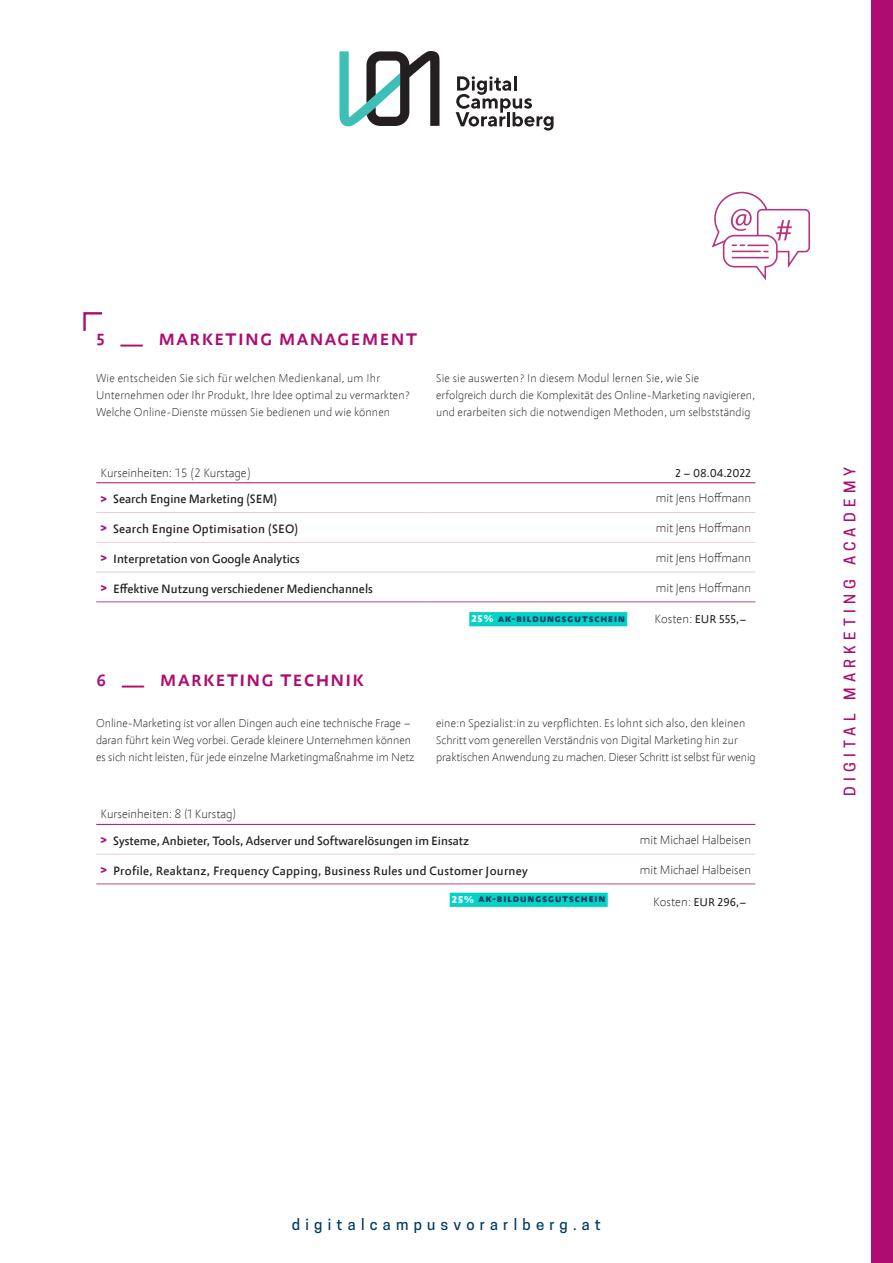
<style>
.page{position:relative;width:893px;height:1263px;background:#fff}
.page>*{position:absolute;margin:0;border:0;box-sizing:border-box;transform-origin:0 0}
.t1{font:500 24px "abc Allegra";color:#ae0c71}
.t2{font:500 15px "Cooper Hewitt";letter-spacing:.35em;color:#003a63}
.t3{font:500 15px "Cooper Hewitt";letter-spacing:.35em;color:#ae0c71}
.t4{font:500 12.75px "abc Allegra";color:#231f20}
.t5{font:300 12.75px "abc Allegra";color:#231f20}
.t6{font:500 12.75px "abc Allegra";letter-spacing:.02em;color:#231f20}
.t7{font:300 12px/17.2px "abc Allegra";letter-spacing:.005em;color:#231f20}
.t8{font:700 12px "abc Allegra";letter-spacing:.025em;color:#003a63}
.t9{font:12px "abc Allegra";color:#231f20}
.s1{font-family:"Fira Sans";font-weight:800;font-size:12px;color:#ae0c71}
.s2{font-weight:900;font-size:10.5px;color:#fff}
.s3{font-weight:300;font-size:12.75px}
</style>
<div class="page">
<svg style="left:83px;top:312px;width:20px;height:19px"></svg>
<svg style="left:711px;top:191px;width:99px;height:90px"></svg>
<hr style="left:96px;top:482px;width:330px;height:1px;background:#ae0c71">
<hr style="left:426px;top:482px;width:329px;height:1px;background:#ae0c71">
<hr style="left:96px;top:512px;width:330px;height:1px;background:#e8ccda">
<hr style="left:426px;top:512px;width:329px;height:1px;background:#e8ccda">
<hr style="left:96px;top:542px;width:330px;height:1px;background:#e8ccda">
<hr style="left:426px;top:542px;width:329px;height:1px;background:#e8ccda">
<hr style="left:96px;top:572px;width:330px;height:1px;background:#e8ccda">
<hr style="left:426px;top:572px;width:329px;height:1px;background:#e8ccda">
<hr style="left:96px;top:602px;width:330px;height:1px;background:#b84c87">
<hr style="left:426px;top:602px;width:329px;height:1px;background:#b84c87">
<hr style="left:96px;top:824px;width:469px;height:1px;background:#ae0c71">
<hr style="left:565px;top:824px;width:190px;height:1px;background:#ae0c71">
<hr style="left:96px;top:854px;width:469px;height:1px;background:#e8ccda">
<hr style="left:565px;top:854px;width:190px;height:1px;background:#e8ccda">
<hr style="left:96px;top:884px;width:469px;height:1px;background:#b84c87">
<hr style="left:565px;top:884px;width:190px;height:1px;background:#b84c87">
<div style="left:469px;top:612px;width:158px;height:14px;background:#03d3c6"></div>
<div style="left:450px;top:893px;width:158px;height:14px;background:#03d3c6"></div>
<svg style="left:339px;top:51px;width:101px;height:75px"></svg>
<svg style="left:456px;top:76px;width:97px;height:55px"></svg>
<div style="left:872px;top:0;width:21px;height:1263px;background:#ae0c71"></div>
<p class="t1" style="left:96px;top:324px;width:323px">5 — marketing management</p>
<p class="t7" style="left:96px;top:369px;width:315px">Wie entscheiden Sie sich für welchen Medienkanal, um Ihr<br>Unternehmen oder Ihr Produkt, Ihre Idee optimal zu vermarkten?<br>Welche Online-Dienste müssen Sie bedienen und wie können</p>
<p class="t7" style="left:436px;top:369px;width:321px">Sie sie auswerten? In diesem Modul lernen Sie, wie Sie<br>erfolgreich durch die Komplexität des Online-Marketing navigieren, und erarbeiten sich die notwendigen Methoden, um selbstständig</p>
<p class="t5" style="left:101px;top:466px;width:152px">Kurseinheiten: 15 (2 Kurstage)</p>
<p class="t9" style="left:675px;top:466px;width:78px">2 – 08.04.2022</p>
<p class="t4" style="left:101px;top:492px;width:178px"><span class="s1">&gt;</span> Search Engine Marketing (SEM)</p>
<p class="t5" style="left:656px;top:491px;width:97px">mit Jens Hoffmann</p>
<p class="t6" style="left:101px;top:522px;width:199px"><span class="s1">&gt;</span> Search Engine Optimisation (SEO)</p>
<p class="t5" style="left:656px;top:521px;width:97px">mit Jens Hoffmann</p>
<p class="t4" style="left:101px;top:552px;width:201px"><span class="s1">&gt;</span> Interpretation von Google Analytics</p>
<p class="t5" style="left:656px;top:551px;width:97px">mit Jens Hoffmann</p>
<p class="t4" style="left:101px;top:581px;width:274px"><span class="s1">&gt;</span> Effektive Nutzung verschiedener Medienchannels</p>
<p class="t5" style="left:656px;top:580px;width:97px">mit Jens Hoffmann</p>
<p class="t1" style="left:96px;top:665px;width:270px">6 — marketing technik</p>
<p class="t8" style="left:471px;top:611px;width:155px"><span class="s2">25%</span> ak-bildungsgutschein</p>
<p class="t9" style="left:654px;top:613px;width:94px"><span class="s3">Kosten:</span> EUR 555,–</p>
<p class="t7" style="left:96px;top:714px;width:320px">Online-Marketing ist vor allen Dingen auch eine technische Frage – daran führt kein Weg vorbei. Gerade kleinere Unternehmen können es sich nicht leisten, für jede einzelne Marketingmaßnahme im Netz</p>
<p class="t7" style="left:436px;top:714px;width:321px">eine:n Spezialist:in zu verpflichten. Es lohnt sich also, den kleinen<br>Schritt vom generellen Verständnis von Digital Marketing hin zur praktischen Anwendung zu machen. Dieser Schritt ist selbst für wenig</p>
<p class="t5" style="left:101px;top:807px;width:137px">Kurseinheiten: 8 (1 Kurstag)</p>
<p class="t4" style="left:101px;top:834px;width:370px"><span class="s1">&gt;</span> Systeme, Anbieter, Tools, Adserver und Softwarelösungen im Einsatz</p>
<p class="t5" style="left:640px;top:833px;width:113px">mit Michael Halbeisen</p>
<p class="t6" style="left:101px;top:863px;width:429px"><span class="s1">&gt;</span> Profile, Reaktanz, Frequency Capping, Business Rules und Customer Journey</p>
<p class="t5" style="left:640px;top:863px;width:113px">mit Michael Halbeisen</p>
<p class="t8" style="left:452px;top:892px;width:155px"><span class="s2">25%</span> ak-bildungsgutschein</p>
<p class="t9" style="left:653px;top:895px;width:95px"><span class="s3">Kosten:</span> EUR 296,–</p>
<p class="t3" style="left:841px;top:796px;width:331px;rotate:-90deg">DIGITAL MARKETING ACADEMY</p>
<p class="t2" style="left:292px;top:1216px;width:311px">digitalcampusvorarlberg.at</p>
</div>
